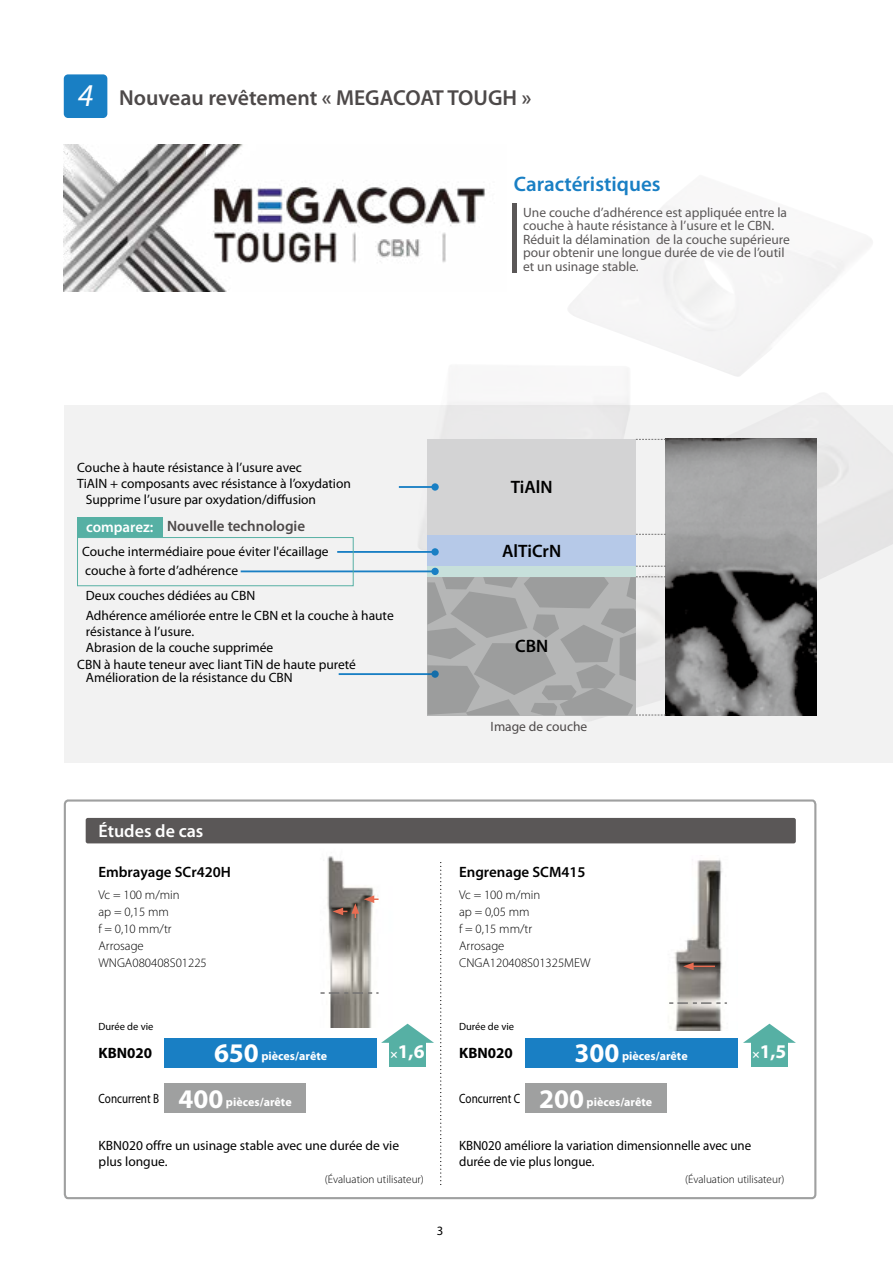
<style>
.page{position:relative;width:893px;height:1263px;background:#fff}
.page>*{position:absolute;margin:0;border:0;box-sizing:border-box;transform-origin:0 0}
.t1{font:700 27px "Myriad Pro";color:#fff}
.t2{font:600 21.75px "Myriad Pro";color:#4d4949}
.t3{font:600 21px "Myriad Pro";color:#197fc4}
.t4{font:700 19.5px "Myriad Pro";color:#fff}
.t5{font:600 18px "Myriad Pro";color:#000}
.t6{font:600 18px "Myriad Pro";color:#fff}
.t7{font:600 15px "Myriad Pro";color:#000}
.t8{font:600 15px "Myriad Pro";letter-spacing:-.005em;color:#4d4949}
.t9{font:700 15px "Myriad Pro";color:#000}
.t10{font:13.5px/13.5px "Myriad Pro";color:#000}
.t11{font:13.5px/13.5px "Myriad Pro";color:#5a5757}
.t12{font:13.5px/16.5px "Myriad Pro";color:#000;scale:.96 1}
.t13{font:13.5px "Myriad Pro";color:#000;scale:.82 1}
.t14{font:13.5px "Myriad Pro";color:#4d4949}
.t15{font:300 12.75px/17px "Myriad Pro";color:#000}
.t16{font:12.75px "Myriad Pro";color:#000}
.t17{font:700 12px "Myriad Pro";color:#fff}
.t18{font:300 11.25px "Myriad Pro";color:#000}
.t19{font:10.5px "Myriad Pro";color:#000}
.s1{font-weight:400;font-style:italic;font-size:31.95px;color:#fff}
.s2{color:#fff}
.s3{font-size:12px}
</style>
<div class="page">
<div style="left:64px;top:406px;width:829px;height:357px;background:#efefef"></div>
<img style="left:417px;top:205px;width:476px;height:511px">
<img style="left:64px;top:144px;width:443px;height:148px">
<img style="left:666px;top:439px;width:150px;height:276px">
<div style="left:428px;top:439px;width:208px;height:96px;background:#d3d3d4"></div>
<div style="left:428px;top:535px;width:208px;height:31px;background:#b6c9e8"></div>
<div style="left:428px;top:566px;width:208px;height:11px;background:#c7e0db"></div>
<div style="left:64px;top:74px;width:43px;height:44px;background:#197fc4;border-radius:4px"></div>
<svg style="left:63px;top:799px;width:754px;height:401px"></svg>
<div style="left:86px;top:818px;width:710px;height:25px;background:#5a5757;border-radius:2px"></div>
<div style="left:431px;top:483px;width:8px;height:8px;background:#197fc4;border-radius:50%"></div>
<hr style="left:399px;top:486px;width:36px;height:2px;background:#197fc4">
<div style="left:431px;top:548px;width:8px;height:8px;background:#197fc4;border-radius:50%"></div>
<hr style="left:337px;top:551px;width:98px;height:2px;background:#197fc4">
<div style="left:431px;top:568px;width:8px;height:7px;background:#197fc4;border-radius:50%"></div>
<hr style="left:241px;top:570px;width:194px;height:2px;background:#197fc4">
<hr style="left:339px;top:673px;width:96px;height:2px;background:#197fc4">
<div style="left:77px;top:518px;width:85px;height:19px;background:#56b0a4"></div>
<div style="left:77px;top:537px;width:277px;height:49px;border:1px solid #56b0a4"></div>
<svg style="left:636px;top:439px;width:30px;height:1px"></svg>
<svg style="left:636px;top:534px;width:30px;height:1px"></svg>
<svg style="left:636px;top:566px;width:30px;height:1px"></svg>
<div style="left:164px;top:1038px;width:213px;height:30px;background:#197fc4"></div>
<div style="left:164px;top:1083px;width:142px;height:30px;background:#9fa0a0"></div>
<div style="left:525px;top:1038px;width:212px;height:30px;background:#197fc4"></div>
<div style="left:525px;top:1083px;width:142px;height:30px;background:#9fa0a0"></div>
<div style="left:389px;top:1039px;width:37px;height:28px;background:#56b0a4"></div>
<svg style="left:381px;top:1024px;width:53px;height:19px"></svg>
<div style="left:751px;top:1039px;width:37px;height:28px;background:#56b0a4"></div>
<svg style="left:743px;top:1024px;width:53px;height:19px"></svg>
<svg style="left:669px;top:1002px;width:58px;height:2px"></svg>
<hr style="left:691px;top:965px;width:24px;height:2px;background:#e86d52">
<svg style="left:683px;top:962px;width:11px;height:8px"></svg>
<div style="left:512px;top:203px;width:5px;height:70px;background:#5a5757"></div>
<svg style="left:427px;top:576px;width:239px;height:140px;background:#adaeae"></svg>
<svg style="left:440px;top:862px;width:1px;height:323px"></svg>
<h2 class="t2" style="left:78px;top:86px;width:455px"><span class="s1">4</span> Nouveau revêtement « MEGACOAT TOUGH »</h2>
<h3 class="t3" style="left:514px;top:172px;width:148px">Caractéristiques</h3>
<p class="t11" style="left:523px;top:205px;width:268px">Une couche d’adhérence est appliquée entre la couche à haute résistance à l’usure et le CBN.<br>Réduit la délamination de la couche supérieure pour obtenir une longue durée de vie de l’outil et un usinage stable.</p>
<p class="t10" style="left:77px;top:460px;width:226px">Couche à haute résistance à l’usure avec</p>
<p class="t10" style="left:77px;top:476px;width:275px">TiAlN + composants avec résistance à l’oxydation</p>
<p class="t10" style="left:86px;top:492px;width:232px">Supprime l’usure par oxydation/diffusion</p>
<p class="t8" style="left:86px;top:517px;width:221px"><span class="s2">comparez:</span> Nouvelle technologie</p>
<p class="t10" style="left:82px;top:545px;width:248px">Couche intermédiaire poue éviter l'écaillage</p>
<p class="t10" style="left:85px;top:564px;width:155px">couche à forte d’adhérence</p>
<p class="t10" style="left:86px;top:585px;width:309px;line-height:20.2px">Deux couches dédiées au CBN<br>Adhérence améliorée entre le CBN et la couche à haute</p>
<p class="t10" style="left:86px;top:623px;width:189px;line-height:15.9px">résistance à l’usure.<br>Abrasion de la couche supprimée</p>
<p class="t10" style="left:86px;top:657px;width:272px;text-indent:-9px">CBN à haute teneur avec liant TiN de haute pureté<br>Amélioration de la résistance du CBN</p>
<h3 class="t6" style="left:98px;top:821px;width:107px">Études de cas</h3>
<p class="t7" style="left:98px;top:864px;width:134px">Embrayage SCr420H</p>
<p class="t15" style="left:98px;top:886px;width:110px">Vc = 100 m/min<br>ap = 0,15 mm<br>f = 0,10 mm/tr<br>Arrosage<br>WNGA080408S01225</p>
<p class="t19" style="left:98px;top:1020px;width:57px">Durée de vie</p>
<h3 class="t5" style="left:511px;top:477px;width:43px">TiAlN</h3>
<h3 class="t5" style="left:502px;top:541px;width:60px">AlTiCrN</h3>
<h3 class="t5" style="left:515px;top:636px;width:35px">CBN</h3>
<p class="t14" style="left:491px;top:718px;width:98px">Image de couche</p>
<p class="t7" style="left:459px;top:864px;width:128px">Engrenage SCM415</p>
<p class="t15" style="left:459px;top:886px;width:133px">Vc = 100 m/min<br>ap = 0,05 mm<br>f = 0,15 mm/tr<br>Arrosage<br>CNGA120408S01325MEW</p>
<p class="t19" style="left:459px;top:1020px;width:57px">Durée de vie</p>
<p class="t9" style="left:99px;top:1044px;width:55px">KBN020</p>
<p class="t13" style="left:99px;top:1090px;width:75px">Concurrent B</p>
<h1 class="t1" style="left:214px;top:1037px;width:46px">650</h1>
<p class="t17" style="left:261px;top:1049px;width:67px">pièces/arête</p>
<p class="t9" style="left:459px;top:1044px;width:55px">KBN020</p>
<p class="t13" style="left:459px;top:1090px;width:76px">Concurrent C</p>
<h1 class="t1" style="left:575px;top:1037px;width:46px">300</h1>
<p class="t17" style="left:622px;top:1049px;width:67px">pièces/arête</p>
<h1 class="t1" style="left:539px;top:1083px;width:46px">200</h1>
<p class="t17" style="left:587px;top:1095px;width:67px">pièces/arête</p>
<h3 class="t4" style="left:391px;top:1040px;width:35px"><span class="s3">×</span>1,6</h3>
<h3 class="t4" style="left:752px;top:1040px;width:35px"><span class="s3">×</span>1,5</h3>
<h1 class="t1" style="left:179px;top:1083px;width:46px">400</h1>
<p class="t17" style="left:226px;top:1095px;width:67px">pièces/arête</p>
<p class="t10" style="left:99px;top:1137px;width:302px;line-height:16.5px">KBN020 offre un usinage stable avec une durée de vie plus longue.</p>
<p class="t18" style="left:325px;top:1172px;width:101px">(Évaluation utilisateur)</p>
<p class="t12" style="left:459px;top:1137px;width:306px">KBN020 améliore la variation dimensionnelle avec une durée de vie plus longue.</p>
<p class="t18" style="left:685px;top:1172px;width:101px">(Évaluation utilisateur)</p>
<p class="t16" style="left:437px;top:1223px;width:8px">3</p>
</div>
